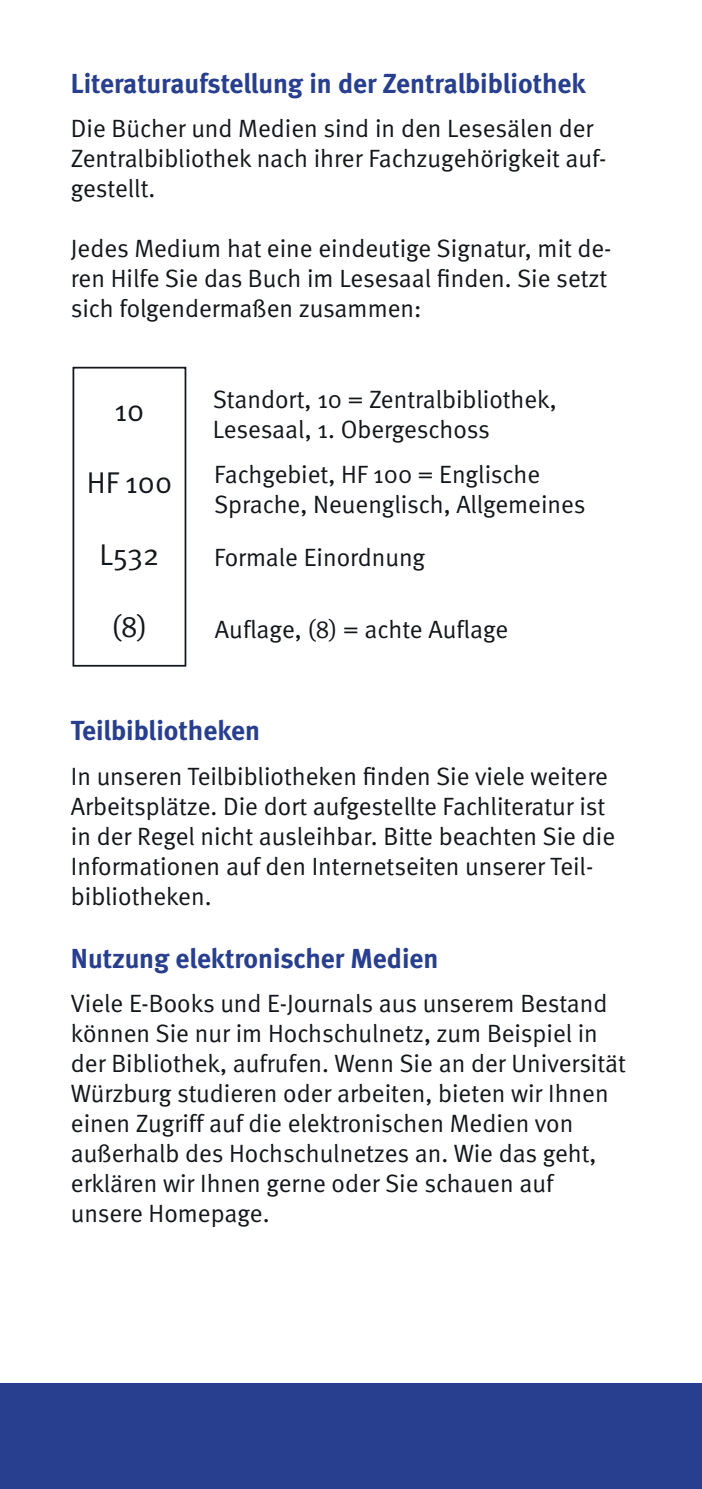
<style>
.page{position:relative;width:702px;height:1489px;background:#fff}
.page>*{position:absolute;margin:0;border:0;box-sizing:border-box;transform-origin:0 0}
.t1{font:30px "Meta Normal";color:#13161b}
.t2{font:700 27.5px "Meta";color:#273f8e}
.t3{font:25px/30px "Meta Normal";color:#13161b}
</style>
<div class="page">
<div style="left:0;top:1383px;width:702px;height:105px;background:#273f8e"></div>
<div style="left:72px;top:367px;width:114px;height:299px;border:2px solid #13161b"></div>
<p class="t2" style="left:71px;top:67px;width:516px">Literaturaufstellung in der Zentralbibliothek</p>
<p class="t3" style="left:71px;top:113px;width:537px">Die Bücher und Medien sind in den Lesesälen der<br>Zentralbibliothek nach ihrer Fachzugehörigkeit auf&shy;gestellt.</p>
<p class="t3" style="left:71px;top:233px;width:542px">Jedes Medium hat eine eindeutige Signatur, mit de&shy;ren Hilfe Sie das Buch im Lesesaal finden. Sie setzt sich folgendermaßen zusammen:</p>
<p class="t1" style="left:114px;top:393px;width:31px">10</p>
<p class="t1" style="left:87px;top:465px;width:87px">HF 100</p>
<p class="t1" style="left:99px;top:537px;width:61px">L532</p>
<p class="t1" style="left:111px;top:609px;width:37px">(8)</p>
<p class="t3" style="left:213px;top:384px;width:345px">Standort, 10 = Zentralbibliothek,<br>Lesesaal, 1. Obergeschoss</p>
<p class="t3" style="left:214px;top:459px;width:373px">Fachgebiet, HF 100 = Englische<br>Sprache, Neuenglisch, Allgemeines</p>
<p class="t3" style="left:214px;top:542px;width:212px">Formale Einordnung</p>
<p class="t3" style="left:215px;top:614px;width:295px">Auflage, (8) = achte Auflage</p>
<p class="t2" style="left:71px;top:714px;width:190px">Teilbibliotheken</p>
<p class="t3" style="left:71px;top:760px;width:545px">In unseren Teilbibliotheken finden Sie viele weitere Arbeitsplätze. Die dort aufgestellte Fachliteratur ist in der Regel nicht ausleihbar. Bitte beachten Sie die Informationen auf den Internetseiten unserer Teil&shy;bibliotheken.</p>
<p class="t2" style="left:71px;top:941px;width:369px">Nutzung elektronischer Medien</p>
<p class="t3" style="left:71px;top:987px;width:556px">Viele E-Books und E-Journals aus unserem Bestand können Sie nur im Hochschulnetz, zum Beispiel in der Bibliothek, aufrufen. Wenn Sie an der Universität Würzburg studieren oder arbeiten, bieten wir Ihnen einen Zugriff auf die elektronischen Medien von außerhalb des Hochschulnetzes an. Wie das geht, erklären wir Ihnen gerne oder Sie schauen auf unsere Homepage.</p>
</div>
